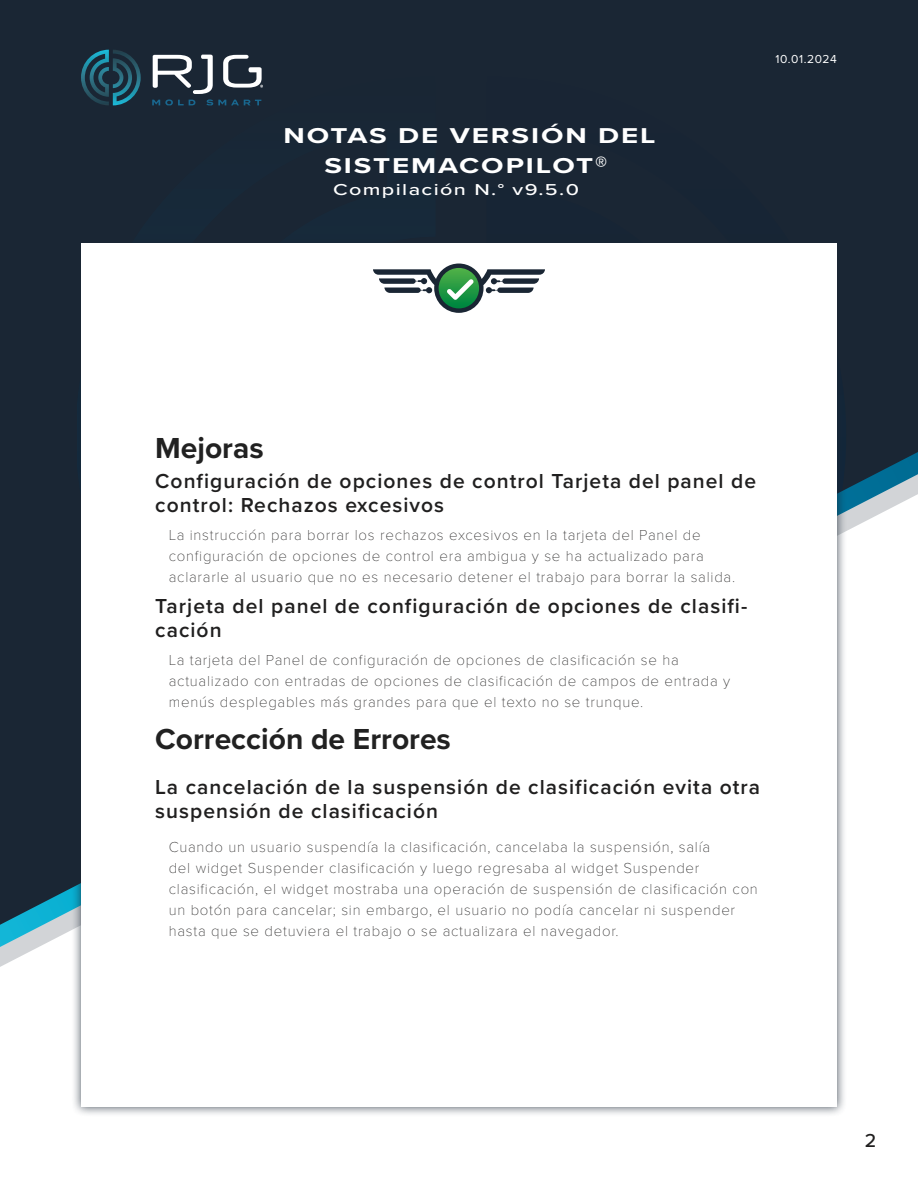
<style>
.page{position:relative;width:918px;height:1188px;background:#fff}
.page>*{position:absolute;margin:0;border:0;box-sizing:border-box;transform-origin:0 0}
.t1{font:700 30px "Proxima Nova";color:#212121}
.t2{font:700 22.35px/30.6px "Proxima Nova";letter-spacing:.065em;color:#fff;text-align:center;scale:1.32 1}
.t3{font:600 21px/24px "Proxima Nova";letter-spacing:.05em;color:#201f1f}
.t4{font:500 19.5px "Proxima Nova";color:#201f1f}
.t5{font:500 16.35px "Proxima Nova";letter-spacing:.065em;color:#fff;scale:1.32 1}
.t6{font:100 15px/21px "Proxima Nova T";letter-spacing:.05em;color:#201f1f}
.t7{font:12px "Proxima Nova";letter-spacing:.05em;color:#fff}
.s1{font-size:24.45px}
</style>
<div class="page">
<div style="left:0;top:0;width:918px;height:431px;background:#1a2634"></div>
<div style="left:77px;top:76px;width:359px;height:157px;background:#1a2634"></div>
<div style="left:486px;top:76px;width:360px;height:157px;background:#1a2634"></div>
<svg style="left:0;top:431px;width:918px;height:536px"></svg>
<div style="left:71px;top:233px;width:776px;height:884px;background:#1a2634;opacity:.75"></div>
<div style="left:81px;top:243px;width:756px;height:864px;background:#fff"></div>
<svg style="left:373px;top:264px;width:172px;height:49px"></svg>
<svg style="left:81px;top:50px;width:60px;height:55px;background:#1e4656"></svg>
<svg style="left:152px;top:55px;width:111px;height:50px"></svg>
<h2 class="t2" style="left:283px;top:120px;width:283px">NOTAS DE VERSIÓN DEL<br>SISTEMACOPILOT<span class="s1">®</span></h2>
<p class="t5" style="left:333px;top:177px;width:188px">Compilación N.° v9.5.0</p>
<p class="t7" style="left:775px;top:51px;width:63px">10.01.2024</p>
<h1 class="t1" style="left:155px;top:425px;width:110px">Mejoras</h1>
<h3 class="t3" style="left:155px;top:469px;width:602px">Configuración de opciones de control Tarjeta del panel de control: Rechazos excesivos</h3>
<p class="t6" style="left:169px;top:524px;width:568px">La instrucción para borrar los rechazos excesivos en la tarjeta del Panel de configuración de opciones de control era ambigua y se ha actualizado para aclararle al usuario que no es necesario detener el trabajo para borrar la salida.</p>
<h3 class="t3" style="left:155px;top:593px;width:594px">Tarjeta del panel de configuración de opciones de clasifi&shy;cación</h3>
<p class="t6" style="left:169px;top:648px;width:563px">La tarjeta del Panel de configuración de opciones de clasificación se ha actualizado con entradas de opciones de clasificación de campos de entrada y menús desplegables más grandes para que el texto no se trunque.</p>
<h1 class="t1" style="left:155px;top:717px;width:297px">Corrección de Errores</h1>
<h3 class="t3" style="left:155px;top:774px;width:606px">La cancelación de la suspensión de clasificación evita otra suspensión de clasificación</h3>
<p class="t6" style="left:169px;top:836px;width:591px">Cuando un usuario suspendía la clasificación, cancelaba la suspensión, salía<br>del widget Suspender clasificación y luego regresaba al widget Suspender clasificación, el widget mostraba una operación de suspensión de clasificación con un botón para cancelar; sin embargo, el usuario no podía cancelar ni suspender hasta que se detuviera el trabajo o se actualizara el navegador.</p>
<h3 class="t4" style="left:865px;top:1126px;width:13px">2</h3>
</div>
